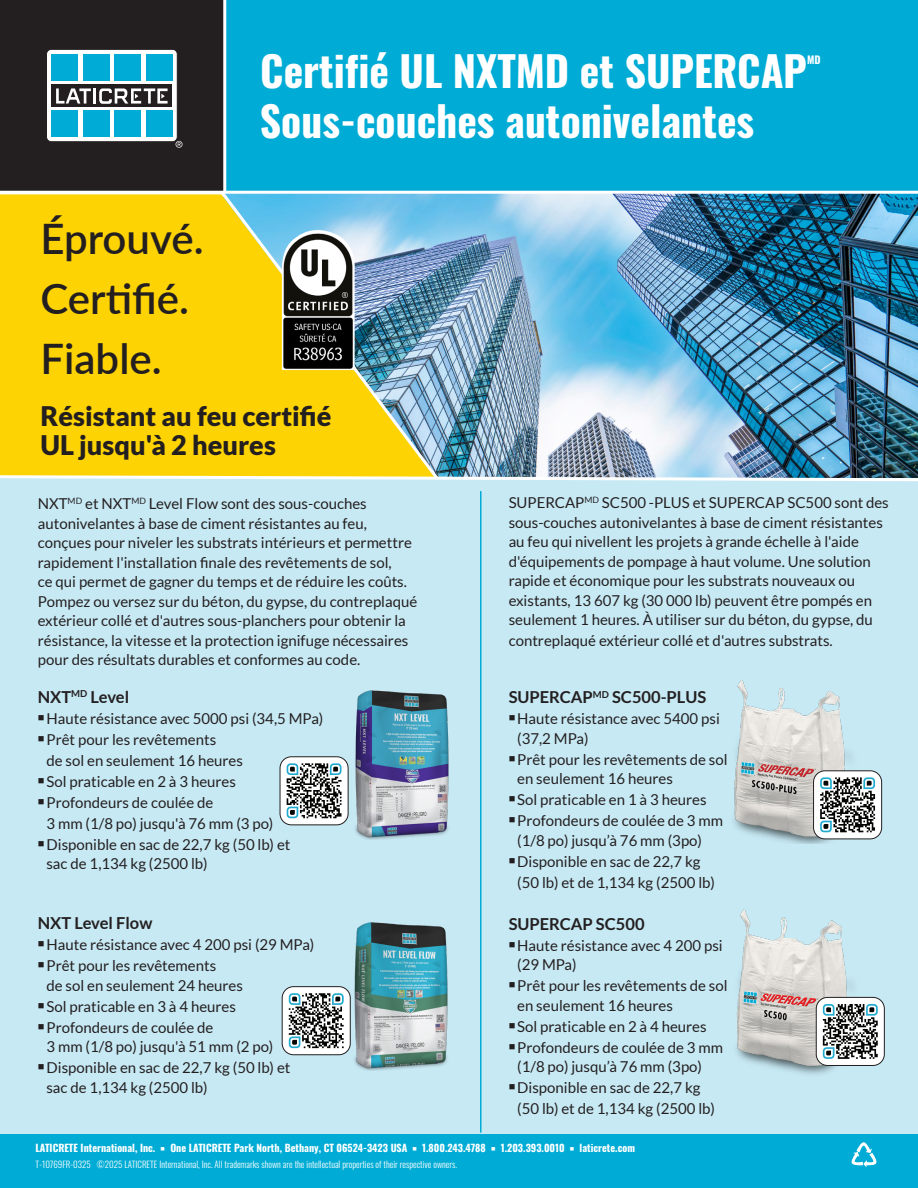
<style>
.page{position:relative;width:918px;height:1188px;background:#fff}
.page>*{position:absolute;margin:0;border:0;box-sizing:border-box;transform-origin:0 0}
.t1{font:66.3px "Oswald";color:#fff}
.t2{font:60px "Oswald";letter-spacing:-.015em;color:#fff}
.Bottom_Text{font:600 42px "Lato";color:#231f20}
.t3{font:41.55px "Oswald";color:#fff}
.Bottom_Text-2{font:900 27px/28.5px "Lato";color:#231f20}
.Bottom_Text-3{font:700 16.5px "Lato";color:#231f20}
.Bottom_Text-4{font:15px/19.5px "Lato";color:#231f20}
.t4{font:10.5px "Oswald";color:#fff}
.Page_Headers{font:10.2px "Oswald";color:#fff}
.t5{font:300 9px "Oswald";color:#fff}
</style>
<div class="page">
<div style="left:0;top:467px;width:918px;height:670px;background:#c7e9f4"></div>
<hr style="left:480px;top:491px;width:2px;height:642px;background:#00acd5">
<img style="left:355px;top:690px;width:94px;height:149px">
<div style="left:280px;top:757px;width:68px;height:68px;background:#fff;border-radius:11px"></div>
<svg style="left:287px;top:763px;width:55px;height:55px"></svg>
<div style="left:280px;top:756px;width:68px;height:69px;border:1px solid #231f20;border-radius:11px"></div>
<img style="left:343px;top:922px;width:105px;height:149px">
<div style="left:282px;top:987px;width:68px;height:68px;background:#fff;border-radius:11px"></div>
<svg style="left:289px;top:993px;width:55px;height:55px"></svg>
<div style="left:282px;top:986px;width:69px;height:69px;border:1px solid #231f20;border-radius:11px"></div>
<img style="left:736px;top:909px;width:124px;height:166px">
<div style="left:816px;top:997px;width:68px;height:68px;background:#fff;border-radius:11px"></div>
<svg style="left:823px;top:1004px;width:55px;height:55px"></svg>
<div style="left:816px;top:997px;width:69px;height:69px;border:1px solid #231f20;border-radius:11px"></div>
<img style="left:734px;top:679px;width:136px;height:165px">
<div style="left:814px;top:771px;width:68px;height:68px;background:#fff;border-radius:11px"></div>
<svg style="left:820px;top:777px;width:55px;height:55px"></svg>
<div style="left:813px;top:770px;width:69px;height:69px;border:1px solid #231f20;border-radius:11px"></div>
<img style="left:441px;top:194px;width:477px;height:280px">
<div style="left:0;top:1134px;width:918px;height:54px;background:#00acd5"></div>
<svg style="left:851px;top:1142px;width:26px;height:25px"></svg>
<div style="left:0;top:194px;width:218px;height:280px;background:#fed304"></div>
<div style="left:0;top:0;width:224px;height:191px;background:#231f20"></div>
<div style="left:226px;top:0;width:692px;height:191px;background:#00acd5"></div>
<hr style="left:223px;top:0;width:3px;height:191px;background:#fff">
<div style="left:47px;top:49px;width:130px;height:93px;background:#fff;border-radius:5px"></div>
<div style="left:46px;top:49px;width:131px;height:93px;border:1px solid #231f20;border-radius:5px"></div>
<div style="left:51px;top:110px;width:27px;height:27px;background:#00acd5"></div>
<div style="left:83px;top:110px;width:26px;height:27px;background:#00acd5"></div>
<div style="left:114px;top:110px;width:27px;height:27px;background:#00acd5"></div>
<div style="left:146px;top:110px;width:26px;height:27px;background:#00acd5"></div>
<div style="left:51px;top:84px;width:121px;height:23px;background:#231f20"></div>
<hr style="left:93px;top:88px;width:3px;height:16px;background:#fff">
<svg style="left:56px;top:88px;width:35px;height:16px"></svg>
<svg style="left:99px;top:88px;width:69px;height:16px"></svg>
<div style="left:51px;top:54px;width:27px;height:27px;background:#00acd5"></div>
<div style="left:83px;top:54px;width:26px;height:27px;background:#00acd5"></div>
<div style="left:114px;top:54px;width:27px;height:27px;background:#00acd5"></div>
<div style="left:146px;top:54px;width:26px;height:27px;background:#00acd5"></div>
<svg style="left:176px;top:141px;width:7px;height:7px"></svg>
<img style="left:218px;top:189px;width:223px;height:285px">
<svg style="left:281px;top:227px;width:75px;height:4px"></svg>
<img style="left:280px;top:231px;width:77px;height:141px">
<img style="left:0;top:474px;width:918px;height:8px">
<p class="t1" style="left:270px;top:-4px;width:377px">SURE SET LHT</p>
<p class="t2" style="left:248px;top:6px;width:622px">Pedestales y extensor NXT</p>
<p class="t3" style="left:260px;top:34px;width:548px">Certifié UL NXTMD et SUPERCAP</p>
<p class="t4" style="left:807px;top:50px;width:15px">MD</p>
<p class="t3" style="left:260px;top:84px;width:496px">Sous-couches autonivelantes</p>
<p class="Bottom_Text" style="left:40px;top:208px;width:165px">Éprouvé.</p>
<p class="Bottom_Text" style="left:40px;top:268px;width:150px">Certifié.</p>
<p class="Bottom_Text" style="left:40px;top:328px;width:123px">Fiable.</p>
<p class="Bottom_Text-2" style="left:40px;top:402px;width:293px">Résistant au feu certifié<br>UL jusqu'à 2 heures</p>
<p class="Bottom_Text-4" style="left:38px;top:494px;width:381px">NXT<sup>MD</sup> et NXT<sup>MD</sup> Level Flow sont des sous-couches autonivelantes à base de ciment résistantes au feu, conçues pour niveler les substrats intérieurs et permettre rapidement l'installation finale des revêtements de sol,<br>ce qui permet de gagner du temps et de réduire les coûts.<br>Pompez ou versez sur du béton, du gypse, du contreplaqué extérieur collé et d'autres sous-planchers pour obtenir la résistance, la vitesse et la protection ignifuge nécessaires pour des résultats durables et conformes au code.</p>
<p class="Bottom_Text-3" style="left:38px;top:687px;width:93px">NXT<sup>MD</sup> Level</p>
<p class="Bottom_Text-4" style="left:38px;top:708px;width:287px">■ Haute résistance avec 5000 psi (34,5 MPa)</p>
<p class="Bottom_Text-4" style="left:46px;top:729px;width:198px;line-height:21px;text-indent:-9px">■ Prêt pour les revêtements<br>de sol en seulement 16 heures</p>
<p class="Bottom_Text-4" style="left:38px;top:771px;width:200px">■ Sol praticable en 2 à 3 heures</p>
<p class="Bottom_Text-4" style="left:46px;top:792px;width:228px;line-height:21px;text-indent:-9px">■ Profondeurs de coulée de<br>3 mm (1/8 po) jusqu'à 76 mm (3 po)</p>
<p class="Bottom_Text-4" style="left:38px;top:834px;width:254px">■ Disponible en sac de 22,7 kg (50 lb) et</p>
<p class="Bottom_Text-4" style="left:46px;top:854px;width:163px">sac de 1,134 kg (2500 lb)</p>
<p class="Bottom_Text-3" style="left:38px;top:914px;width:116px">NXT Level Flow</p>
<p class="Bottom_Text-4" style="left:38px;top:935px;width:278px">■ Haute résistance avec 4 200 psi (29 MPa)</p>
<p class="Bottom_Text-4" style="left:38px;top:956px;width:180px">■ Prêt pour les revêtements</p>
<p class="Bottom_Text-4" style="left:46px;top:975px;width:198px">de sol en seulement 24 heures</p>
<p class="Bottom_Text-4" style="left:38px;top:996px;width:200px">■ Sol praticable en 3 à 4 heures</p>
<p class="Bottom_Text-4" style="left:38px;top:1017px;width:177px">■ Profondeurs de coulée de</p>
<p class="Bottom_Text-4" style="left:46px;top:1037px;width:228px">3 mm (1/8 po) jusqu'à 51 mm (2 po)</p>
<p class="Bottom_Text-4" style="left:38px;top:1058px;width:254px">■ Disponible en sac de 22,7 kg (50 lb) et</p>
<p class="Bottom_Text-4" style="left:46px;top:1077px;width:163px">sac de 1,134 kg (2500 lb)</p>
<p class="Bottom_Text-4" style="left:509px;top:493px;width:382px">SUPERCAP<sup>MD</sup> SC500 -PLUS et SUPERCAP SC500 sont des sous-couches autonivelantes à base de ciment résistantes au feu qui nivellent les projets à grande échelle à l'aide d'équipements de pompage à haut volume. Une solution rapide et économique pour les substrats nouveaux ou existants, 13 607 kg (30 000 lb) peuvent être pompés en seulement 1 heures. À utiliser sur du béton, du gypse, du</p>
<p class="Bottom_Text-4" style="left:509px;top:631px;width:326px">contreplaqué extérieur collé et d'autres substrats.</p>
<p class="Bottom_Text-3" style="left:509px;top:688px;width:199px">SUPERCAP<sup>MD</sup> SC500-PLUS</p>
<p class="Bottom_Text-4" style="left:517px;top:709px;width:204px;text-indent:-9px">■ Haute résistance avec 5400 psi (37,2 MPa)</p>
<p class="Bottom_Text-4" style="left:517px;top:749px;width:212px;text-indent:-9px">■ Prêt pour les revêtements de sol en seulement 16 heures</p>
<p class="Bottom_Text-4" style="left:509px;top:790px;width:199px">■ Sol praticable en 1 à 3 heures</p>
<p class="Bottom_Text-4" style="left:517px;top:811px;width:207px;text-indent:-9px">■ Profondeurs de coulée de 3 mm (1/8 po) jusqu’à 76 mm (3po)</p>
<p class="Bottom_Text-4" style="left:517px;top:851px;width:199px;line-height:21px;text-indent:-9px">■ Disponible en sac de 22,7 kg (50 lb) et de 1,134 kg (2500 lb)</p>
<p class="Bottom_Text-3" style="left:509px;top:914px;width:137px">SUPERCAP SC500</p>
<p class="Bottom_Text-4" style="left:517px;top:935px;width:207px;text-indent:-9px">■ Haute résistance avec 4 200 psi (29 MPa)</p>
<p class="Bottom_Text-4" style="left:517px;top:976px;width:212px;text-indent:-9px">■ Prêt pour les revêtements de sol en seulement 16 heures</p>
<p class="Bottom_Text-4" style="left:509px;top:1016px;width:199px">■ Sol praticable en 2 à 4 heures</p>
<p class="Bottom_Text-4" style="left:517px;top:1037px;width:207px;text-indent:-9px">■ Profondeurs de coulée de 3 mm (1/8 po) jusqu’à 76 mm (3po)</p>
<p class="Bottom_Text-4" style="left:517px;top:1077px;width:199px;line-height:21px;text-indent:-9px">■ Disponible en sac de 22,7 kg (50 lb) et de 1,134 kg (2500 lb)</p>
<p class="Page_Headers" style="left:35px;top:1139px;width:601px">LATICRETE International, Inc. ■ One LATICRETE Park North, Bethany, CT 06524-3423 USA ■ 1.800.243.4788 ■ 1.203.393.0010 ■ laticrete.com</p>
<p class="t5" style="left:36px;top:1156px;width:423px">T-10769FR-0325 ©2025 LATICRETE International, Inc. All trademarks shown are the intellectual properties of their respective owners.</p>
</div>
